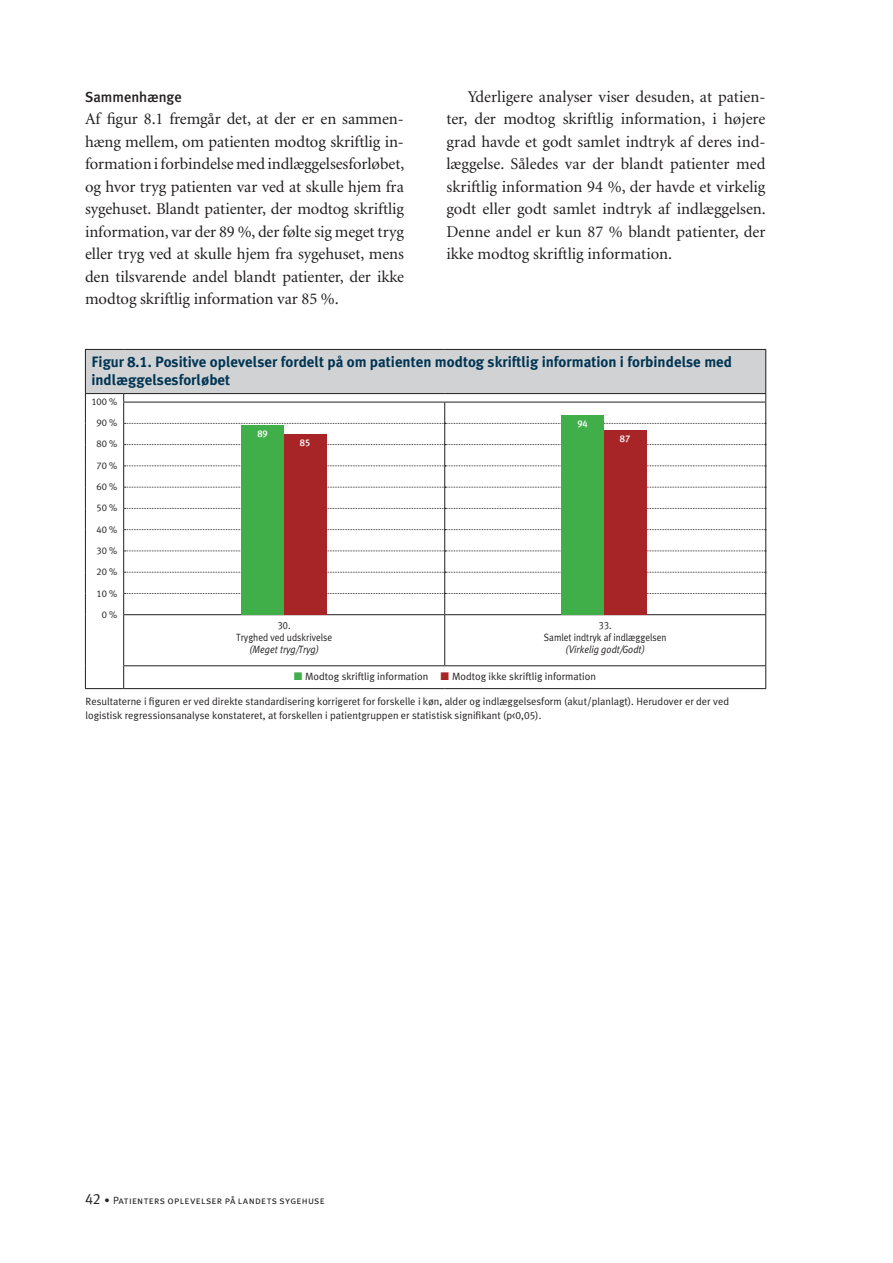
<style>
.page{position:relative;width:893px;height:1263px;background:#fff}
.page>*{position:absolute;margin:0;border:0;box-sizing:border-box;transform-origin:0 0}
.t1{font:16.5px/22.5px "Minion";letter-spacing:-.005em;color:#231f20;text-align:justify}
.t2{font:700 15px/18px "Ceta";color:#003553}
.t3{font:500 14.7px "Ceta";color:#231f20}
.t4{font:10.5px/13.5px "Ceta Normal";color:#231f20}
.t5{font:10.5px/12px "Ceta Normal";color:#231f20;text-align:center;scale:.9 1}
.t6{font:10.5px "Ceta Normal Caps";letter-spacing:.025em;color:#231f20}
.t7{font:italic 10.5px "Ceta Normal";color:#231f20;scale:.9 1}
.t8{font:9.75px/21.3px "Ceta Normal";color:#231f20;text-align:right}
.t9{font:500 9.75px "Ceta";color:#fff}
.s1{font-family:"Ding 1";color:#40ae49}
.s2{font-family:"Ding 1";color:#a72427}
.s3{font-family:"Ceta Normal";font-size:15px}
.s4{font-family:"Ceta Normal"}
</style>
<div class="page">
<div style="left:85px;top:349px;width:681px;height:45px;background:#d1d2d4"></div>
<hr style="left:85px;top:349px;width:39px;height:1px;background:#231f20">
<hr style="left:85px;top:350px;width:1px;height:43px;background:#231f20">
<hr style="left:124px;top:349px;width:321px;height:1px;background:#231f20">
<hr style="left:445px;top:349px;width:321px;height:1px;background:#231f20">
<hr style="left:765px;top:350px;width:1px;height:43px;background:#231f20">
<hr style="left:85px;top:393px;width:39px;height:1px;background:#231f20">
<hr style="left:124px;top:393px;width:321px;height:1px;background:#231f20">
<hr style="left:445px;top:393px;width:321px;height:1px;background:#231f20">
<svg style="left:85px;top:394px;width:1px;height:221px"></svg>
<hr style="left:85px;top:615px;width:1px;height:51px;background:#231f20">
<hr style="left:123px;top:615px;width:1px;height:50px;background:#231f20">
<hr style="left:444px;top:615px;width:1px;height:50px;background:#231f20">
<hr style="left:765px;top:615px;width:1px;height:50px;background:#231f20">
<svg style="left:85px;top:666px;width:1px;height:22px"></svg>
<hr style="left:123px;top:665px;width:322px;height:1px;background:#231f20">
<svg style="left:123px;top:666px;width:1px;height:22px"></svg>
<hr style="left:445px;top:665px;width:321px;height:1px;background:#231f20">
<svg style="left:765px;top:666px;width:1px;height:22px"></svg>
<hr style="left:85px;top:688px;width:39px;height:1px;background:#231f20">
<hr style="left:124px;top:688px;width:321px;height:1px;background:#231f20">
<hr style="left:445px;top:688px;width:321px;height:1px;background:#231f20">
<svg style="left:123px;top:394px;width:643px;height:220px"></svg>
<hr style="left:123px;top:614px;width:322px;height:1px;background:#231f20">
<hr style="left:445px;top:614px;width:321px;height:1px;background:#231f20">
<div style="left:561px;top:415px;width:43px;height:200px;background:#40ae49"></div>
<div style="left:604px;top:430px;width:42px;height:185px;background:#a72427"></div>
<div style="left:241px;top:425px;width:43px;height:190px;background:#40ae49"></div>
<div style="left:284px;top:434px;width:42px;height:181px;background:#a72427"></div>
<p class="t3" style="left:85px;top:88px;width:98px">Sammenhænge</p>
<p class="t1" style="left:85px;top:108px;width:321px">Af figur 8.1 fremgår det, at der er en sammen&shy;hæng mellem, om patienten modtog skriftlig in&shy;formation i forbindelse med indlæggelsesforløbet, og hvor tryg patienten var ved at skulle hjem fra sygehuset. Blandt patienter, der modtog skriftlig information, var der 89 %, der følte sig meget tryg eller tryg ved at skulle hjem fra sygehuset, mens den tilsvarende andel blandt patienter, der ikke modtog skriftlig information var 85 %.</p>
<p class="t1" style="left:446px;top:86px;width:321px;text-indent:21px">Yderligere analyser viser desuden, at patien&shy;ter, der modtog skriftlig information, i højere grad havde et godt samlet indtryk af deres ind&shy;læggelse. Således var der blandt patienter med skriftlig information 94 %, der havde et virkelig godt eller godt samlet indtryk af indlæggelsen.<br>Denne andel er kun 87 % blandt patienter, der ikke modtog skriftlig information.</p>
<p class="t2" style="left:91px;top:353px;width:642px">Figur 8.1. Positive oplevelser fordelt på om patienten modtog skriftlig information i forbindelse med indlæggelsesforløbet</p>
<p class="t8" style="left:91px;top:391px;width:27px">100 %<br>90 %<br>80 %<br>70 %<br>60 %<br>50 %<br>40 %<br>30 %<br>20 %<br>10 %<br>0 %</p>
<p class="t9" style="left:257px;top:428px;width:12px">89</p>
<p class="t9" style="left:300px;top:437px;width:12px">85</p>
<p class="t9" style="left:577px;top:418px;width:12px">94</p>
<p class="t9" style="left:620px;top:433px;width:12px">87</p>
<p class="t5" style="left:236px;top:619px;width:108px">30.<br>Tryghed ved udskrivelse</p>
<p class="t7" style="left:249px;top:643px;width:79px">(Meget tryg/Tryg)</p>
<p class="t5" style="left:544px;top:619px;width:138px">33.<br>Samlet indtryk af indlæggelsen</p>
<p class="t7" style="left:566px;top:643px;width:90px">(Virkelig godt/Godt)</p>
<p class="t4" style="left:293px;top:670px;width:304px"><span class="s1">¨</span> Modtog skriftlig information <span class="s2">¨</span> Modtog ikke skriftlig information</p>
<p class="t4" style="left:85px;top:695px;width:645px">Resultaterne i figuren er ved direkte standardisering korrigeret for forskelle i køn, alder og indlæggelsesform (akut/planlagt). Herudover er der ved logistisk regressionsanalyse konstateret, at forskellen i patientgruppen er statistisk signifikant (p&lt;0,05).</p>
<p class="t6" style="left:85px;top:1194px;width:241px"><span class="s3">42</span> <span class="s4">•</span> Patienters oplevelser på landets sygehuse</p>
</div>
